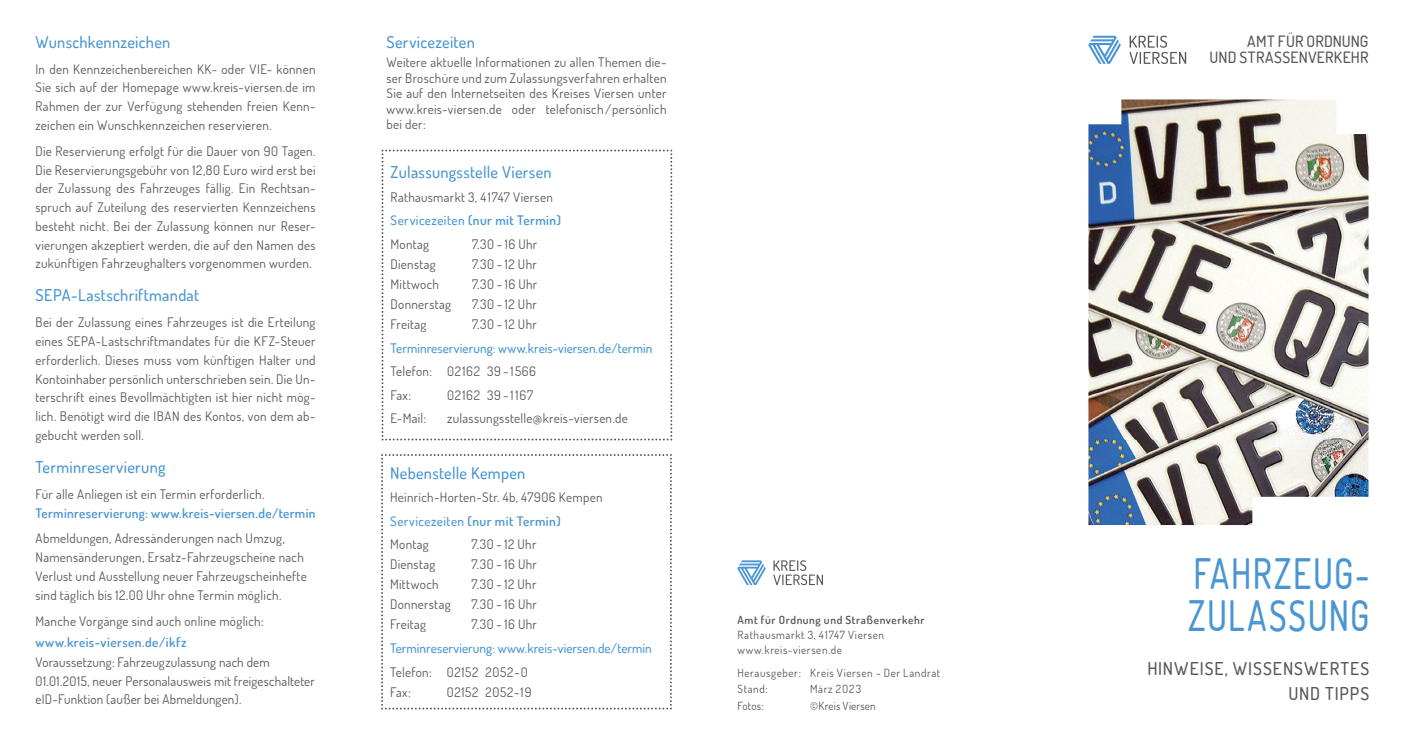
<style>
.page{position:relative;width:1404px;height:745px;background:#fff}
.page>*{position:absolute;margin:0;border:0;box-sizing:border-box;transform-origin:0 0}
.t1{font:500 42px/42px "Dosis";letter-spacing:.045em;color:#4a96d2;scale:.83 1}
.t2{font:500 17.62px/25px "Dosis";letter-spacing:.06em;color:#575756;text-align:right}
.t3{font:500 16.25px "Dosis";letter-spacing:.015em;color:#4a96d2}
.t4{font:500 15.62px/16.2px "Dosis";letter-spacing:.02em;color:#575756;text-align:right}
.t5{font:13.12px/18.8px "Dosis";letter-spacing:.02em;color:#575756}
.t6{font:500 13.12px "Dosis";letter-spacing:.005em;color:#4a96d2}
.t7{font:600 13.12px "Dosis";letter-spacing:.03em;color:#4a96d2}
.t8{font:13.12px "Dosis";letter-spacing:.055em;color:#575756}
.t9{font:11.25px/15px "Dosis";letter-spacing:.05em;color:#575756}
.t10{font:600 11.25px "Dosis";letter-spacing:.05em;color:#575756}
.t11{font:11.25px "Dosis";letter-spacing:.01em;color:#575756}
.t12{font:11.25px "Dosis";letter-spacing:.07em;color:#575756}
.s1{font-weight:500;color:#4a96d2}
.s2{font-weight:600;color:#4a96d2}
</style>
<div class="page">
<svg style="left:1088px;top:36px;width:32px;height:28px"></svg>
<svg style="left:1129px;top:36px;width:56px;height:28px"></svg>
<img style="left:1088px;top:99px;width:280px;height:425px">
<svg style="left:381px;top:149px;width:291px;height:291px"></svg>
<svg style="left:381px;top:454px;width:290px;height:255px"></svg>
<svg style="left:737px;top:560px;width:28px;height:24px"></svg>
<svg style="left:773px;top:560px;width:49px;height:24px"></svg>
<p class="t3" style="left:35px;top:31px;width:136px">Wunschkennzeichen</p>
<p class="t5" style="left:35px;top:59px;width:281px;text-align:justify">In den Kennzeichenbereichen KK- oder VIE- können Sie sich auf der Homepage www.kreis-viersen.de im Rahmen der zur Verfügung stehenden freien Kenn&shy;zeichen ein Wunschkennzeichen reservieren.</p>
<p class="t5" style="left:35px;top:141px;width:281px;text-align:justify">Die Reservierung erfolgt für die Dauer von 90 Tagen.<br>Die Reservierungsgebühr von 12,80 Euro wird erst bei der Zulassung des Fahrzeuges fällig. Ein Rechtsan&shy;spruch auf Zuteilung des reservierten Kennzeichens besteht nicht. Bei der Zulassung können nur Reser&shy;vierungen akzeptiert werden, die auf den Namen des zukünftigen Fahrzeughalters vorgenommen wurden.</p>
<p class="t3" style="left:35px;top:284px;width:165px">SEPA-Lastschriftmandat</p>
<p class="t5" style="left:35px;top:312px;width:281px;text-align:justify">Bei der Zulassung eines Fahrzeuges ist die Erteilung eines SEPA-Lastschriftmandates für die KFZ-Steuer erforderlich. Dieses muss vom künftigen Halter und Kontoinhaber persönlich unterschrieben sein. Die Un&shy;terschrift eines Bevollmächtigten ist hier nicht mög&shy;lich. Benötigt wird die IBAN des Kontos, von dem ab&shy;gebucht werden soll.</p>
<p class="t3" style="left:35px;top:456px;width:132px">Terminreservierung</p>
<p class="t5" style="left:35px;top:484px;width:230px">Für alle Anliegen ist ein Termin erforderlich.</p>
<p class="t7" style="left:35px;top:504px;width:281px">Terminreservierung: www.kreis-viersen.de/termin</p>
<p class="t5" style="left:35px;top:528px;width:273px">Abmeldungen, Adressänderungen nach Umzug, Namensänderungen, Ersatz-Fahrzeugscheine nach Verlust und Ausstellung neuer Fahrzeugscheinhefte sind täglich bis 12.00 Uhr ohne Termin möglich.</p>
<p class="t5" style="left:35px;top:610px;width:230px">Manche Vorgänge sind auch online möglich:</p>
<p class="t7" style="left:35px;top:633px;width:153px">www.kreis-viersen.de/ikfz</p>
<p class="t5" style="left:35px;top:652px;width:281px">Voraussetzung: Fahrzeugzulassung nach dem<br>01.01.2015, neuer Personalausweis mit freigeschalteter eID-Funktion (außer bei Abmeldungen).</p>
<p class="t3" style="left:386px;top:31px;width:90px">Servicezeiten</p>
<p class="t5" style="left:386px;top:54px;width:281px;line-height:15.6px;text-align:justify">Weitere aktuelle Informationen zu allen Themen die&shy;ser Broschüre und zum Zulassungsverfahren erhalten Sie auf den Internetseiten des Kreises Viersen unter www.kreis-viersen.de oder telefonisch/persönlich bei der:</p>
<p class="t3" style="left:390px;top:162px;width:163px">Zulassungsstelle Viersen</p>
<p class="t5" style="left:390px;top:185px;width:172px;line-height:23.5px">Rathausmarkt 3, 41747 Viersen<br><span class="s1">Servicezeiten</span> <span class="s2">(nur mit Termin)<br></span>Montag</p>
<p class="t5" style="left:472px;top:234px;width:67px">7.30 - 16 Uhr</p>
<p class="t5" style="left:390px;top:254px;width:47px">Dienstag</p>
<p class="t5" style="left:472px;top:254px;width:66px">7.30 - 12 Uhr</p>
<p class="t5" style="left:390px;top:274px;width:50px">Mittwoch</p>
<p class="t5" style="left:472px;top:274px;width:67px">7.30 - 16 Uhr</p>
<p class="t5" style="left:390px;top:294px;width:62px">Donnerstag</p>
<p class="t5" style="left:472px;top:294px;width:66px">7.30 - 12 Uhr</p>
<p class="t5" style="left:390px;top:314px;width:38px">Freitag</p>
<p class="t5" style="left:472px;top:314px;width:66px">7.30 - 12 Uhr</p>
<p class="t6" style="left:390px;top:339px;width:263px">Terminreservierung: www.kreis-viersen.de/termin</p>
<p class="t5" style="left:390px;top:359px;width:147px;line-height:23.5px">Telefon: 02162 39 -1566<br>Fax:</p>
<p class="t8" style="left:447px;top:386px;width:87px">02162 39 -1167</p>
<p class="t5" style="left:390px;top:408px;width:37px">E-Mail:</p>
<p class="t5" style="left:447px;top:408px;width:182px">zulassungsstelle@kreis-viersen.de</p>
<p class="t3" style="left:390px;top:462px;width:137px">Nebenstelle Kempen</p>
<p class="t5" style="left:390px;top:485px;width:214px;line-height:23.5px">Heinrich-Horten-Str. 4b, 47906 Kempen<br><span class="s1">Servicezeiten</span> <span class="s2">(nur mit Termin)<br></span>Montag</p>
<p class="t5" style="left:471px;top:534px;width:66px">7.30 - 12 Uhr</p>
<p class="t5" style="left:390px;top:554px;width:47px">Dienstag</p>
<p class="t5" style="left:471px;top:554px;width:67px">7.30 - 16 Uhr</p>
<p class="t5" style="left:390px;top:574px;width:50px">Mittwoch</p>
<p class="t5" style="left:471px;top:574px;width:66px">7.30 - 12 Uhr</p>
<p class="t5" style="left:390px;top:594px;width:62px">Donnerstag</p>
<p class="t5" style="left:471px;top:594px;width:67px">7.30 - 16 Uhr</p>
<p class="t5" style="left:390px;top:614px;width:38px">Freitag</p>
<p class="t5" style="left:471px;top:614px;width:67px">7.30 - 16 Uhr</p>
<p class="t6" style="left:390px;top:639px;width:263px">Terminreservierung: www.kreis-viersen.de/termin</p>
<p class="t5" style="left:390px;top:661px;width:139px;line-height:20px">Telefon: 02152 2052-0<br>Fax:</p>
<p class="t8" style="left:447px;top:682px;width:86px">02152 2052-19</p>
<p class="t10" style="left:737px;top:611px;width:188px">Amt für Ordnung und Straßenverkehr</p>
<p class="t9" style="left:737px;top:626px;width:148px">Rathausmarkt 3, 41747 Viersen www.kreis-viersen.de</p>
<p class="t9" style="left:737px;top:664px;width:204px;line-height:16.2px">Herausgeber: Kreis Viersen - Der Landrat<br>Stand:</p>
<p class="t12" style="left:810px;top:681px;width:53px">März 2O23</p>
<p class="t9" style="left:737px;top:697px;width:28px">Fotos:</p>
<p class="t11" style="left:810px;top:697px;width:67px">©Kreis Viersen</p>
<p class="t4" style="left:1209px;top:33px;width:160px">AMT FÜR ORDNUNG<br>UND STRASSENVERKEHR</p>
<h1 class="t1" style="left:1188px;top:551px;width:220px">FAHRZEUG-<br>ZULASSUNG</h1>
<h2 class="t2" style="left:1147px;top:655px;width:223px">HINWEISE, WISSENSWERTES<br>UND TIPPS</h2>
</div>
